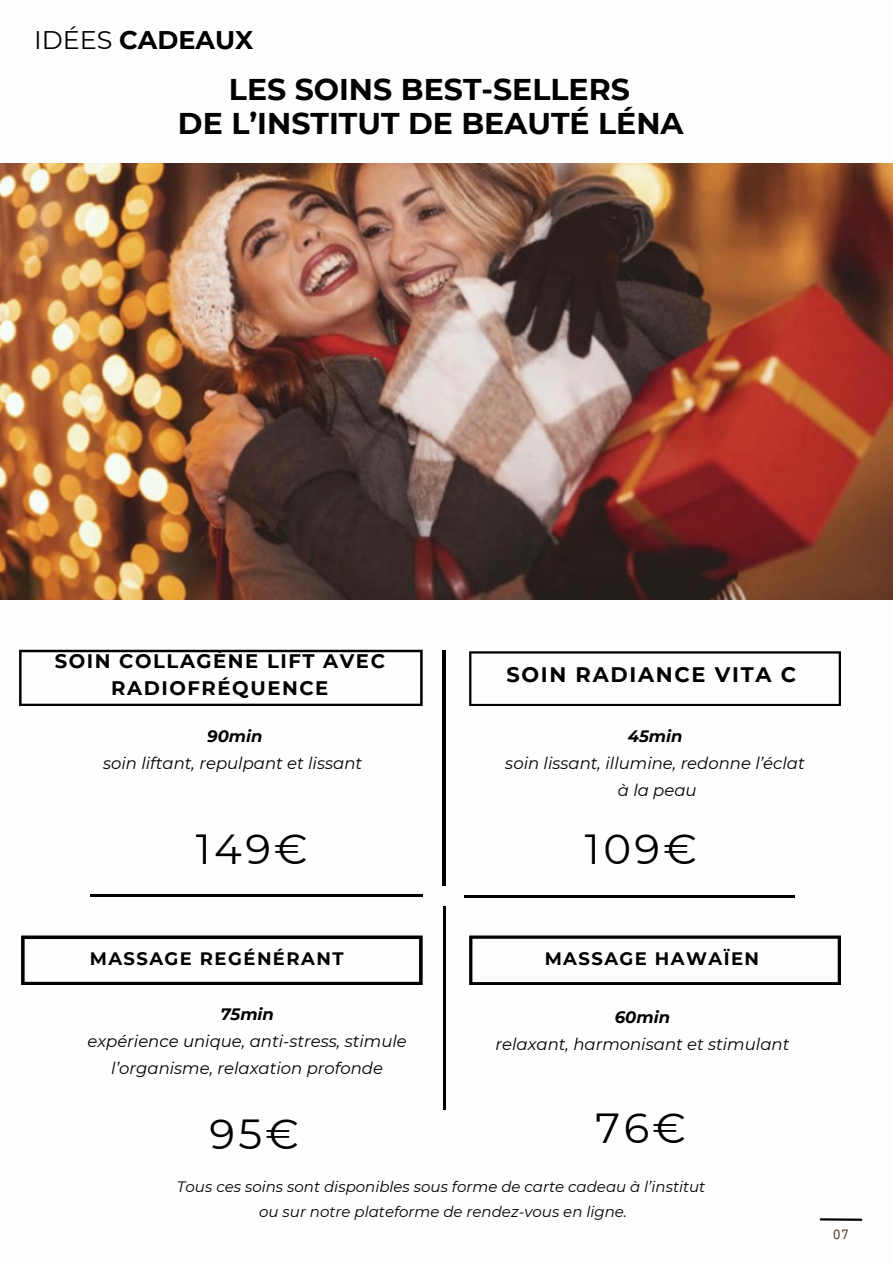
<style>
.page{position:relative;width:893px;height:1264px;background:#fff}
.page>*{position:absolute;margin:0;border:0;box-sizing:border-box;transform-origin:0 0}
.t1{font:42px "Montserrat";letter-spacing:.08em;color:#000}
.t2{font:700 30px "Montserrat";color:#000}
.t3{font:700 25.5px "Montserrat";color:#000}
.t4{font:700 21px "Montserrat";letter-spacing:.08em;color:#000}
.t5{font:700 19.5px/27px "Montserrat";letter-spacing:.08em;color:#000;text-align:center}
.t6{font:700 18px "Montserrat";letter-spacing:.08em;color:#000}
.t7{font:italic 16.5px/27px "Montserrat";color:#000;text-align:center}
.t8{font:italic 700 16.5px "Montserrat";color:#000}
.t9{font:italic 15px "Montserrat";color:#000}
.t10{font:13.5px "IBM Plex Sans Cond";color:#473425}
.s1{font-weight:400}
</style>
<div class="page">
<hr style="left:443px;top:649px;width:2px;height:236px;background:#000">
<svg style="left:19px;top:649px;width:403px;height:57px"></svg>
<svg style="left:469px;top:651px;width:372px;height:55px"></svg>
<hr style="left:90px;top:894px;width:332px;height:2px;background:#000">
<hr style="left:464px;top:895px;width:331px;height:2px;background:#000">
<svg style="left:469px;top:935px;width:372px;height:50px"></svg>
<svg style="left:21px;top:935px;width:401px;height:50px"></svg>
<img style="left:0;top:163px;width:892px;height:436px">
<hr style="left:443px;top:906px;width:3px;height:203px;background:#000">
<hr style="left:820px;top:1218px;width:41px;height:2px;background:#000">
<p class="t3" style="left:34px;top:25px;width:221px"><span class="s1">IDÉES</span> CADEAUX</p>
<p class="t2" style="left:229px;top:70px;width:402px">LES SOINS BEST-SELLERS</p>
<p class="t2" style="left:178px;top:105px;width:507px">DE L’INSTITUT DE BEAUTÉ LÉNA</p>
<p class="t5" style="left:55px;top:648px;width:332px">SOIN COLLAGÈNE LIFT AVEC<br>RADIOFRÉQUENCE</p>
<p class="t8" style="left:207px;top:725px;width:57px">90min</p>
<p class="t7" style="left:103px;top:749px;width:260px">soin liftant, repulpant et lissant</p>
<p class="t4" style="left:506px;top:661px;width:291px">SOIN RADIANCE VITA C</p>
<p class="t8" style="left:627px;top:725px;width:56px">45min</p>
<p class="t7" style="left:505px;top:749px;width:301px">soin lissant, illumine, redonne l’éclat</p>
<p class="t7" style="left:617px;top:776px;width:80px">à la peau</p>
<p class="t1" style="left:196px;top:823px;width:114px">149€</p>
<p class="t1" style="left:584px;top:823px;width:114px">109€</p>
<p class="t6" style="left:90px;top:947px;width:255px">MASSAGE REGÉNÉRANT</p>
<p class="t6" style="left:544px;top:947px;width:216px">MASSAGE HAWAÏEN</p>
<p class="t8" style="left:220px;top:1003px;width:55px">75min</p>
<p class="t7" style="left:87px;top:1027px;width:321px">expérience unique, anti-stress, stimule l’organisme, relaxation profonde</p>
<p class="t1" style="left:209px;top:1107px;width:91px">95€</p>
<p class="t8" style="left:614px;top:1007px;width:57px">60min</p>
<p class="t7" style="left:495px;top:1030px;width:295px">relaxant, harmonisant et stimulant</p>
<p class="t1" style="left:595px;top:1102px;width:92px">76€</p>
<p class="t9" style="left:177px;top:1177px;width:530px">Tous ces soins sont disponibles sous forme de carte cadeau à l’institut</p>
<p class="t9" style="left:259px;top:1202px;width:369px">ou sur notre plateforme de rendez-vous en ligne.</p>
<p class="t10" style="left:833px;top:1224px;width:17px">07</p>
</div>
